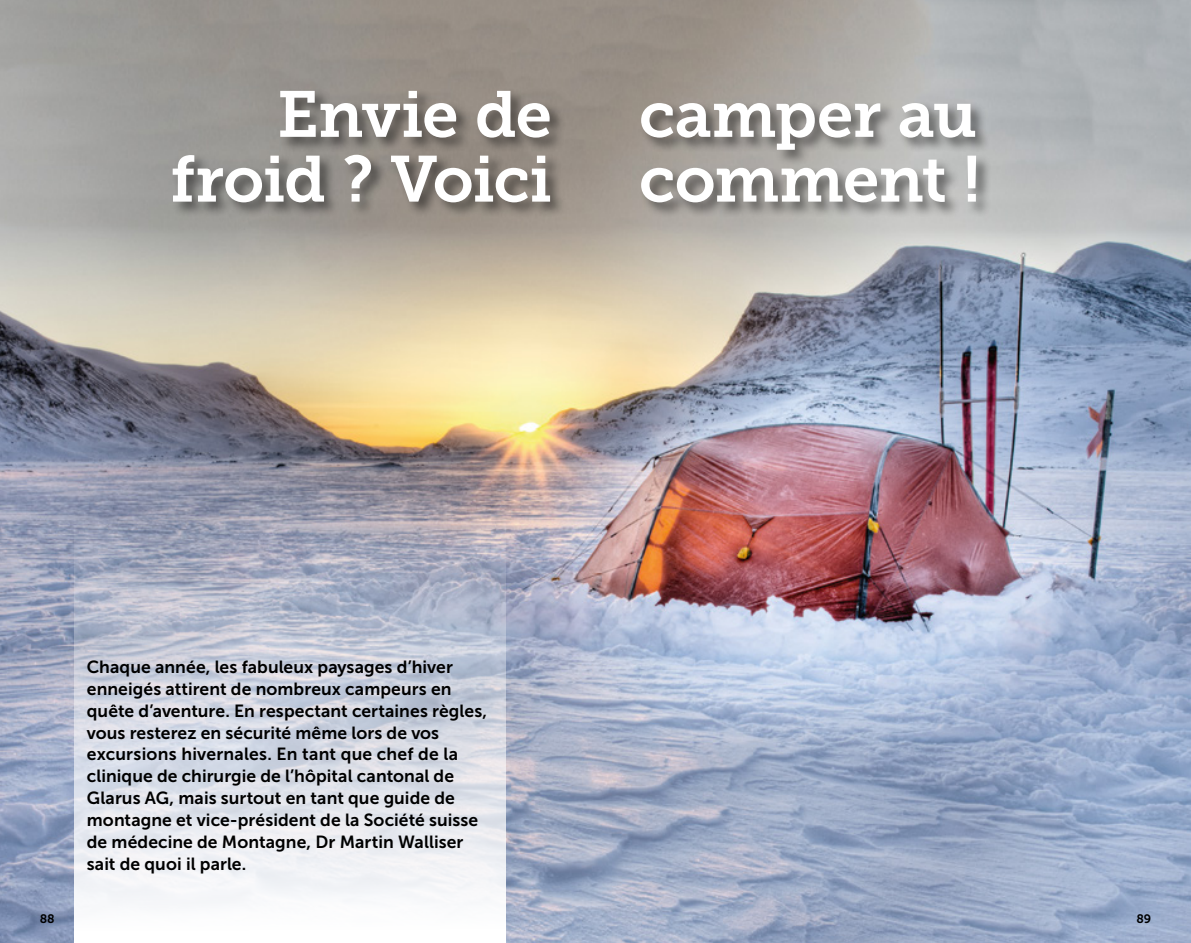
<style>
.page{position:relative;width:1191px;height:943px;background:#fff}
.page>*{position:absolute;margin:0;border:0;box-sizing:border-box;transform-origin:0 0}
.t1{font:64.75px/64.8px "Museo Slab 700";letter-spacing:-.02em;color:#fff;text-align:right}
.t2{font:17.5px/21.9px "Museo Sans 700";letter-spacing:.005em;color:#000}
.t3{font:12.25px "Museo Sans 700";color:#000}
</style>
<div class="page">
<img style="left:0;top:0;width:1191px;height:943px">
<div style="left:171px;top:88px;width:395px;height:131px;background:#000;opacity:.5"></div>
<div style="left:639px;top:101px;width:353px;height:118px;background:#000;opacity:.5"></div>
<svg style="left:74px;top:431px;width:432px;height:512px"></svg>
<h1 class="t1" style="left:170px;top:82px;width:383px">Envie de froid ? Voici</h1>
<h1 class="t1" style="left:639px;top:82px;width:343px;text-align:left">camper au comment !</h1>
<p class="t2" style="left:87px;top:656px;width:402px">Chaque année, les fabuleux paysages d’hiver enneigés attirent de nombreux campeurs en quête d’aventure. En respectant certaines règles, vous resterez en sécurité même lors de vos excursions hivernales. En tant que chef de la clinique de chirurgie de l’hôpital cantonal de Glarus AG, mais surtout en tant que guide de montagne et vice-président de la Société suisse de médecine de Montagne, Dr Martin Walliser sait de quoi il parle.</p>
<p class="t3" style="left:40px;top:911px;width:16px">88</p>
<p class="t3" style="left:1136px;top:911px;width:16px">89</p>
</div>
